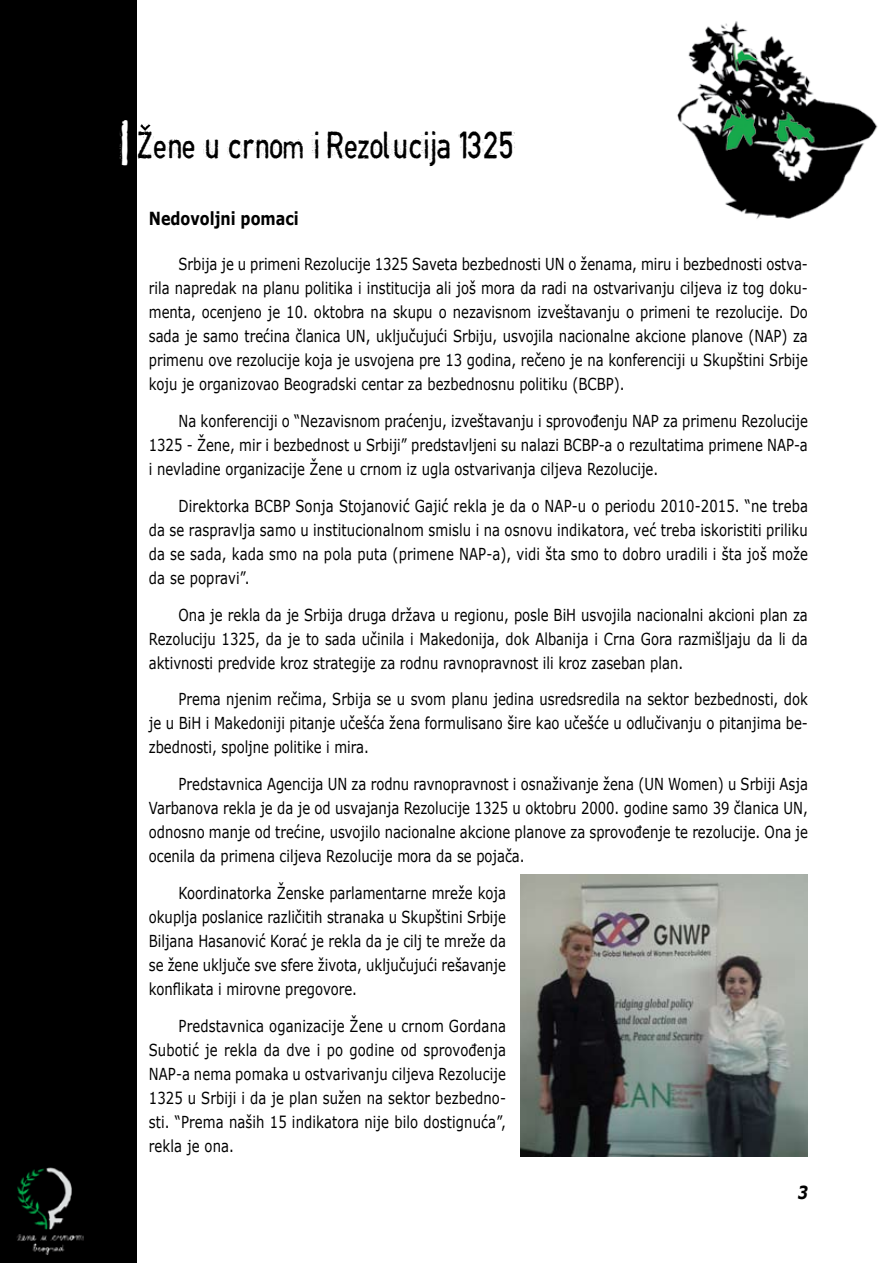
<style>
.page{position:relative;width:893px;height:1263px;background:#fff}
.page>*{position:absolute;margin:0;border:0;box-sizing:border-box;transform-origin:0 0}
.t1{font:27px "Copystruct Normal";color:#000;scale:.8 1}
.t2{font:700 18px "Verdana";color:#000;scale:.8 1}
.t3{font:italic 700 18px "Verdana";color:#000;scale:.8 1}
.t4{font:16.5px/24px "Verdana";color:#000;text-align:justify;scale:.8 1}
.s1{font-size:45px;color:#fff}
</style>
<div class="page">
<div style="left:0;top:0;width:136px;height:1263px;background:#000"></div>
<img style="left:17px;top:1167px;width:66px;height:88px">
<img style="left:677px;top:21px;width:201px;height:198px">
<svg style="left:140px;top:123px;width:10px;height:8px"></svg>
<img style="left:520px;top:874px;width:288px;height:283px">
<h1 class="t1" style="left:120px;top:128px;width:496px"><span class="s1">I</span> Zene u crnom i Rezolucija 1325</h1>
<p class="t2" style="left:149px;top:207px;width:189px">Nedovoljni pomaci</p>
<p class="t4" style="left:149px;top:252px;width:825px;text-align:left;text-indent:30px">Srbija je u primeni Rezolucije 1325 Saveta bezbednosti UN o ženama, miru i bezbednosti ostva&shy;rila napredak na planu politika i institucija ali još mora da radi na ostvarivanju ciljeva iz tog doku&shy;menta, ocenjeno je 10. oktobra na skupu o nezavisnom izveštavanju o primeni te rezolucije. Do sada je samo trećina članica UN, uključujući Srbiju, usvojila nacionalne akcione planove (NAP) za primenu ove rezolucije koja je usvojena pre 13 godina, rečeno je na konferenciji u Skupštini Srbije koju je organizovao Beogradski centar za bezbednosnu politiku (BCBP).</p>
<p class="t4" style="left:149px;top:408px;width:825px;text-indent:30px">Na konferenciji o “Nezavisnom praćenju, izveštavanju i sprovođenju NAP za primenu Rezolucije 1325 - Žene, mir i bezbednost u Srbiji” predstavljeni su nalazi BCBP-a o rezultatima primene NAP-a i nevladine organizacije Žene u crnom iz ugla ostvarivanja ciljeva Rezolucije.</p>
<p class="t4" style="left:149px;top:493px;width:826px;text-indent:30px">Direktorka BCBP Sonja Stojanović Gajić rekla je da o NAP-u o periodu 2010-2015. “ne treba da se raspravlja samo u institucionalnom smislu i na osnovu indikatora, već treba iskoristiti priliku da se sada, kada smo na pola puta (primene NAP-a), vidi šta smo to dobro uradili i šta još može da se popravi”.</p>
<p class="t4" style="left:149px;top:602px;width:825px;text-indent:30px">Ona je rekla da je Srbija druga država u regionu, posle BiH usvojila nacionalni akcioni plan za Rezoluciju 1325, da je to sada učinila i Makedonija, dok Albanija i Crna Gora razmišljaju da li da aktivnosti predvide kroz strategije za rodnu ravnopravnost ili kroz zaseban plan.</p>
<p class="t4" style="left:149px;top:687px;width:825px;text-indent:30px">Prema njenim rečima, Srbija se u svom planu jedina usredsredila na sektor bezbednosti, dok je u BiH i Makedoniji pitanje učešća žena formulisano šire kao učešće u odlučivanju o pitanjima be&shy;zbednosti, spoljne politike i mira.</p>
<p class="t4" style="left:149px;top:772px;width:825px;text-indent:30px">Predstavnica Agencija UN za rodnu ravnopravnost i osnaživanje žena (UN Women) u Srbiji Asja Varbanova rekla je da je od usvajanja Rezolucije 1325 u oktobru 2000. godine samo 39 članica UN, odnosno manje od trećine, usvojilo nacionalne akcione planove za sprovođenje te rezolucije. Ona je ocenila da primena ciljeva Rezolucije mora da se pojača.</p>
<p class="t4" style="left:149px;top:880px;width:448px;text-indent:30px">Koordinatorka Ženske parlamentarne mreže koja okuplja poslanice različitih stranaka u Skupštini Srbije Biljana Hasanović Korać je rekla da je cilj te mreže da se žene uključe sve sfere života, uključujući rešavanje konflikata i mirovne pregovore.</p>
<p class="t4" style="left:149px;top:1013px;width:448px;text-align:left;text-indent:30px">Predstavnica oganizacije Žene u crnom Gordana Subotić je rekla da dve i po godine od sprovođenja NAP-a nema pomaka u ostvarivanju ciljeva Rezolucije 1325 u Srbiji i da je plan sužen na sektor bezbedno&shy;sti. “Prema naših 15 indikatora nije bilo dostignuća”, rekla je ona.</p>
<p class="t3" style="left:798px;top:1181px;width:14px">3</p>
</div>
